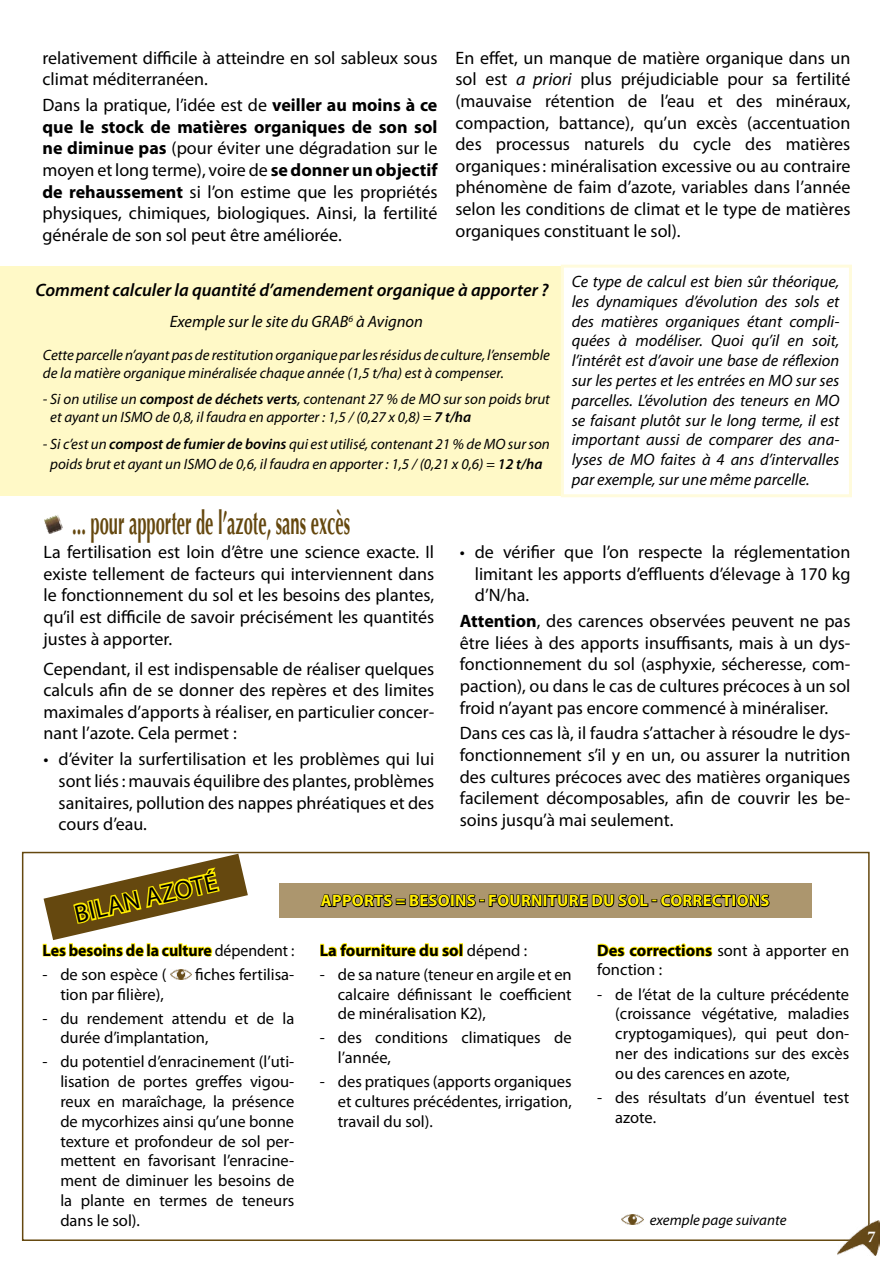
<style>
.page{position:relative;width:893px;height:1263px;background:#fff}
.page>*{position:absolute;margin:0;border:0;box-sizing:border-box;transform-origin:0 0}
.t1{font:700 33px "Optima";color:#65480f;scale:.5 1}
.t2{font:25.5px "Myriad Pro";color:#000}
.t3{font:18px/21.6px "Myriad Pro";color:#000;text-align:justify}
.t4{font:italic 600 18px "Myriad Pro";color:#000}
.t5{font:16.5px/19.8px "Myriad Pro";color:#000}
.t6{font:italic 16.5px/19.8px "Myriad Pro";color:#000;text-align:justify}
.t7{font:700 16.5px "Myriad Pro";color:#000}
.t8{font:700 16.5px "Myriad Pro";letter-spacing:.02em;color:#ffed00}
.t9{font:700 16.5px "Minion Pro";color:#fff}
.t10{font:italic 15px/18px "Myriad Pro";color:#000}
.s1{font-weight:700}
.s2{font-style:italic}
.s3{font-weight:600}
.s4{font-weight:400}
</style>
<div class="page">
<img style="left:44px;top:515px;width:19px;height:19px">
<svg style="left:320px;top:943px;width:140px;height:14px"></svg>
<div style="left:459px;top:943px;width:4px;height:13px;border:2px solid #ffed00"></div>
<svg style="left:597px;top:943px;width:116px;height:14px"></svg>
<div style="left:279px;top:883px;width:533px;height:34px;background:#ac966e"></div>
<svg style="left:320px;top:894px;width:450px;height:14px"></svg>
<svg style="left:42px;top:855px;width:206px;height:125px"></svg>
<img style="left:622px;top:1215px;width:21px;height:10px">
<div style="left:22px;top:852px;width:848px;height:389px;border:2px solid #65480f"></div>
<div style="left:0;top:266px;width:562px;height:230px;background:#fff9c7"></div>
<img style="left:838px;top:1221px;width:42px;height:34px">
<div style="left:561px;top:265px;width:291px;height:232px;border:3px solid #fffbdc"></div>
<p class="t3" style="left:43px;top:47px;width:396px">relativement difficile à atteindre en sol sableux sous climat méditerranéen.</p>
<p class="t3" style="left:43px;top:94px;width:396px">Dans la pratique, l’idée est de <span class="s1">veiller au moins à ce que le stock de matières organiques de son sol ne diminue pas</span> (pour éviter une dégradation sur le moyen et long terme), voire de <span class="s1">se donner un objectif de rehaussement</span> si l’on estime que les propriétés physiques, chimiques, biologiques. Ainsi, la fertilité générale de son sol peut être améliorée.</p>
<p class="t3" style="left:455px;top:47px;width:396px">En effet, un manque de matière organique dans un sol est <span class="s2">a priori</span> plus préjudiciable pour sa fertilité (mauvaise rétention de l’eau et des minéraux, compaction, battance), qu’un excès (accentuation des processus naturels du cycle des matières organiques: minéralisation excessive ou au contraire phénomène de faim d’azote, variables dans l’année selon les conditions de climat et le type de matières organiques constituant le sol).</p>
<p class="t4" style="left:35px;top:278px;width:515px">Comment calculer la quantité d’amendement organique à apporter ?</p>
<p class="t6" style="left:170px;top:311px;width:255px">Exemple sur le site du GRAB<sup>6</sup> à Avignon</p>
<p class="t10" style="left:43px;top:346px;width:509px">Cette parcelle n’ayant pas de restitution organique par les résidus de culture, l’ensemble de la matière organique minéralisée chaque année (1,5 t/ha) est à compenser.</p>
<p class="t10" style="left:50px;top:390px;width:501px;text-indent:-7px">- Si on utilise un <span class="s3">compost de déchets verts</span>, contenant 27 % de MO sur son poids brut et ayant un ISMO de 0,8, il faudra en apporter : 1,5 / (0,27 x 0,8) = <span class="s3">7 t/ha</span></p>
<p class="t10" style="left:43px;top:434px;width:509px;line-height:19.8px;text-align:center">- Si c’est un <span class="s3">compost de fumier de bovins</span> qui est utilisé, contenant 21 % de MO sur son poids brut et ayant un ISMO de 0,6, il faudra en apporter : 1,5 / (0,21 x 0,6) = <span class="s3">12 t/ha</span></p>
<p class="t6" style="left:572px;top:271px;width:269px">Ce type de calcul est bien sûr théorique, les dynamiques d’évolution des sols et des matières organiques étant compli&shy;quées à modéliser. Quoi qu’il en soit, l’intérêt est d’avoir une base de réflexion sur les pertes et les entrées en MO sur ses parcelles. L’évolution des teneurs en MO se faisant plutôt sur le long terme, il est important aussi de comparer des ana&shy;lyses de MO faites à 4 ans d’intervalles par exemple, sur une même parcelle.</p>
<h1 class="t1" style="left:72px;top:504px;width:557px">... pour apporter de l’azote, sans excès</h1>
<p class="t3" style="left:44px;top:541px;width:392px">La fertilisation est loin d’être une science exacte. Il existe tellement de facteurs qui interviennent dans le fonctionnement du sol et les besoins des plantes, qu’il est difficile de savoir précisément les quantités justes à apporter.</p>
<p class="t3" style="left:44px;top:657px;width:392px">Cependant, il est indispensable de réaliser quelques calculs afin de se donner des repères et des limites maximales d’apports à réaliser, en particulier concer&shy;nant l’azote. Cela permet :</p>
<p class="t3" style="left:59px;top:748px;width:377px;text-indent:-15px">• d’éviter la surfertilisation et les problèmes qui lui sont liés : mauvais équilibre des plantes, problèmes sanitaires, pollution des nappes phréatiques et des cours d’eau.</p>
<p class="t3" style="left:475px;top:541px;width:377px;text-indent:-15px">• de vérifier que l’on respecte la réglementation limitant les apports d’effluents d’élevage à 170 kg d’N/ha.</p>
<p class="t3" style="left:460px;top:610px;width:392px"><span class="s1">Attention</span>, des carences observées peuvent ne pas être liées à des apports insuffisants, mais à un dys&shy;fonctionnement du sol (asphyxie, sécheresse, com&shy;paction), ou dans le cas de cultures précoces à un sol froid n’ayant pas encore commencé à minéraliser.</p>
<p class="t3" style="left:460px;top:722px;width:392px">Dans ces cas là, il faudra s’attacher à résoudre le dys&shy;fonctionnement s’il y en un, ou assurer la nutrition des cultures précoces avec des matières organiques facilement décomposables, afin de couvrir les be&shy;soins jusqu’à mai seulement.</p>
<h2 class="t2" style="left:142px;top:883px;width:75px;rotate:-13deg">azoté</h2>
<h2 class="t2" style="left:71px;top:899px;width:30px;rotate:-13deg">Bilan</h2>
<p class="t7" style="left:42px;top:939px;width:253px">Les besoins de la culture <span class="s4">dépendent :</span></p>
<p class="t5" style="left:42px;top:964px;width:126px">- de son espèce (</p>
<p class="t5" style="left:195px;top:964px;width:100px">fiches fertilisa-</p>
<p class="t5" style="left:60px;top:984px;width:105px">tion par filière),</p>
<p class="t5" style="left:60px;top:1008px;width:235px;text-indent:-18px">- du rendement attendu et de la durée d’implantation,</p>
<p class="t5" style="left:60px;top:1052px;width:235px;text-align:justify;text-indent:-18px">- du potentiel d’enracinement (l’uti&shy;lisation de portes greffes vigou&shy;reux en maraîchage, la présence de mycorhizes ainsi qu’une bonne texture et profondeur de sol per&shy;mettent en favorisant l’enracine&shy;ment de diminuer les besoins de la plante en termes de teneurs dans le sol).</p>
<p class="t8" style="left:321px;top:890px;width:23px">Appo</p>
<p class="t8" style="left:364px;top:890px;width:75px">rts = Besoins</p>
<p class="t8" style="left:479px;top:890px;width:62px">- Fou rnitu</p>
<p class="t8" style="left:569px;top:890px;width:60px">re du sol</p>
<p class="t8" style="left:652px;top:890px;width:71px">- corrections</p>
<p class="t7" style="left:320px;top:939px;width:209px">La fourniture du sol <span class="s4">dépend :</span></p>
<p class="t5" style="left:338px;top:964px;width:235px;text-align:justify;text-indent:-18px">- de sa nature (teneur en argile et en calcaire définissant le coefficient de minéralisation K2),</p>
<p class="t5" style="left:338px;top:1028px;width:235px;text-indent:-18px">- des conditions climatiques de l’année,</p>
<p class="t5" style="left:338px;top:1071px;width:235px;text-align:justify;text-indent:-18px">- des pratiques (apports organiques et cultures précédentes, irrigation, travail du sol).</p>
<p class="t5" style="left:597px;top:940px;width:253px"><span class="s1">Des corrections</span> sont à apporter en fonction :</p>
<p class="t5" style="left:615px;top:984px;width:235px;text-align:justify;text-indent:-18px">- de l’état de la culture précédente (croissance végétative, maladies cryptogamiques), qui peut don&shy;ner des indications sur des excès ou des carences en azote,</p>
<p class="t5" style="left:615px;top:1087px;width:235px;text-indent:-18px">- des résultats d’un éventuel test azote.</p>
<p class="t10" style="left:650px;top:1210px;width:138px">exemple page suivante</p>
<p class="t9" style="left:868px;top:1225px;width:10px">7</p>
</div>
